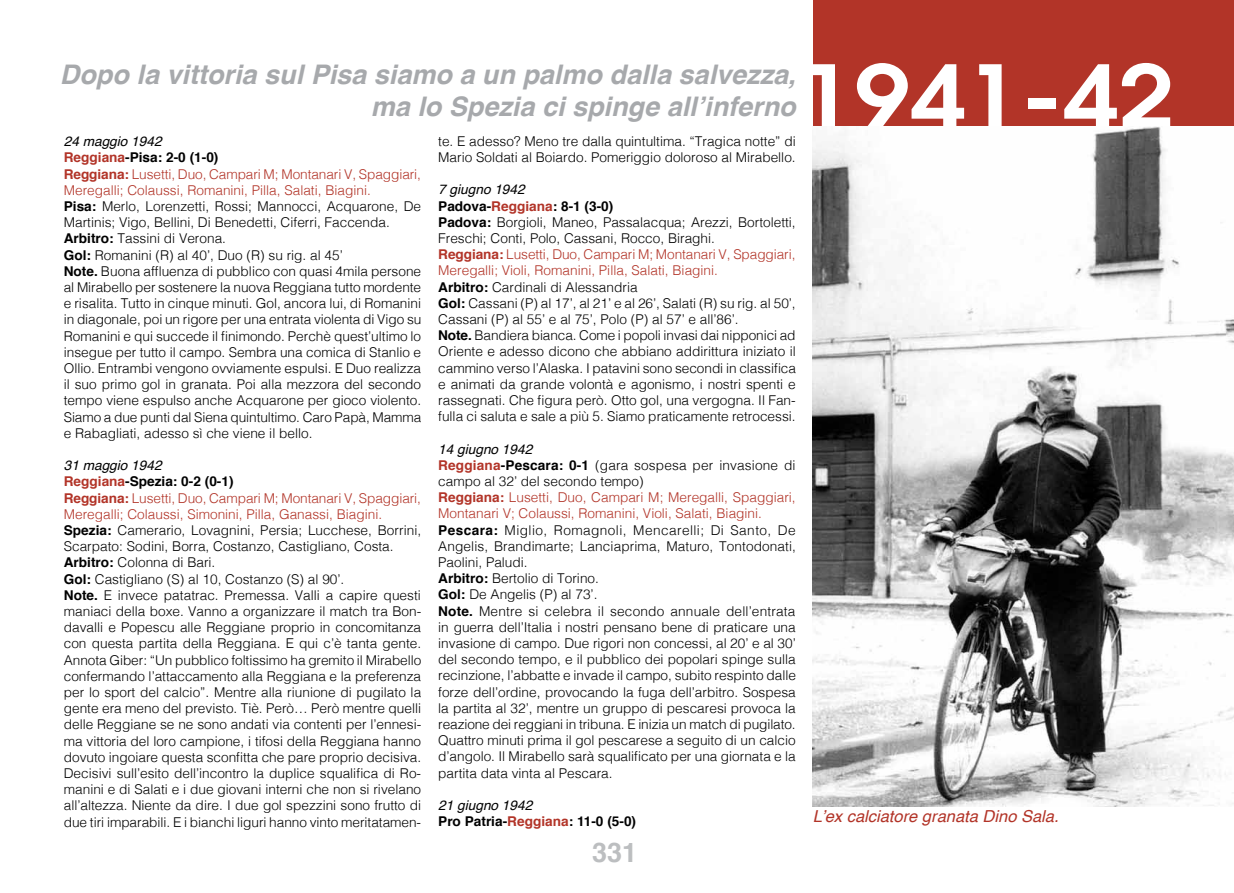
<style>
.page{position:relative;width:1234px;height:893px;background:#fff}
.page>*{position:absolute;margin:0;border:0;box-sizing:border-box;transform-origin:0 0}
.t1{font:600 86.55px "Avant Garde";color:#fff;scale:1.14 1}
.t2{font:italic 700 27px/32.4px "Helvetica";color:#a7a9ac;text-align:right}
.t3{font:700 27px "Helvetica";color:#bcbec0}
.t4{font:italic 16.5px "Helvetica";color:#b23428}
.t5{font:300 13.5px/16.2px "Helvetica";color:#000}
.t6{font:700 13.5px/16.2px "Helvetica";color:#000}
.s1{font-weight:400;font-style:italic}
.s2{font-weight:700;color:#b23428}
.s3{font-weight:700}
.s4{color:#b23428}
</style>
<div class="page">
<div style="left:812px;top:0;width:421px;height:128px;background:#b23428"></div>
<img style="left:812px;top:126px;width:421px;height:680px">
<h2 class="t2" style="left:60px;top:58px;width:737px">Dopo la vittoria sul Pisa siamo a un palmo dalla salvezza, ma lo Spezia ci spinge allʼinferno</h2>
<p class="t5" style="left:64px;top:132px;width:359px"><span class="s1">24 maggio 1942<br></span><span class="s2">Reggiana</span><span class="s3">-Pisa: 2-0 (1-0)<br></span><span class="s2">Reggiana:</span> <span class="s4">Lusetti, Duo, Campari M; Montanari V, Spaggiari, Meregalli; Colaussi, Romanini, Pilla, Salati, Biagini.<br></span><span class="s3">Pisa:</span> Merlo, Lorenzetti, Rossi; Mannocci, Acquarone, De Martinis; Vigo, Bellini, Di Benedetti, Ciferri, Faccenda.<br><span class="s3">Arbitro:</span> Tassini di Verona.<br><span class="s3">Gol:</span> Romanini (R) al 40’, Duo (R) su rig. al 45’<br><span class="s3">Note.</span> Buona affluenza di pubblico con quasi 4mila persone al Mirabello per sostenere la nuova Reggiana tutto mordente e risalita. Tutto in cinque minuti. Gol, ancora lui, di Romanini in diagonale, poi un rigore per una entrata violenta di Vigo su Romanini e qui succede il finimondo. Perchè quest’ultimo lo insegue per tutto il campo. Sembra una comica di Stanlio e Ollio. Entrambi vengono ovviamente espulsi. E Duo realizza il suo primo gol in granata. Poi alla mezzora del secondo tempo viene espulso anche Acquarone per gioco violento.<br>Siamo a due punti dal Siena quintultimo. Caro Papà, Mamma e Rabagliati, adesso sì che viene il bello.</p>
<p class="t5" style="left:64px;top:456px;width:359px"><span class="s1">31 maggio 1942<br></span><span class="s2">Reggiana</span><span class="s3">-Spezia: 0-2 (0-1)<br></span><span class="s2">Reggiana:</span> <span class="s4">Lusetti, Duo, Campari M; Montanari V, Spaggiari, Meregalli; Colaussi, Simonini, Pilla, Ganassi, Biagini.<br></span><span class="s3">Spezia:</span> Camerario, Lovagnini, Persia; Lucchese, Borrini, Scarpato: Sodini, Borra, Costanzo, Castigliano, Costa.<br><span class="s3">Arbitro:</span> Colonna di Bari.<br><span class="s3">Gol:</span> Castigliano (S) al 10, Costanzo (S) al 90’.<br><span class="s3">Note.</span> E invece patatrac. Premessa. Valli a capire questi maniaci della boxe. Vanno a organizzare il match tra Bon&shy;davalli e Popescu alle Reggiane proprio in concomitanza con questa partita della Reggiana. E qui c’è tanta gente.<br>Annota Giber: “Un pubblico foltissimo ha gremito il Mirabello confermando l’attaccamento alla Reggiana e la preferenza per lo sport del calcio”. Mentre alla riunione di pugilato la gente era meno del previsto. Tiè. Però… Però mentre quelli delle Reggiane se ne sono andati via contenti per l’ennesi&shy;ma vittoria del loro campione, i tifosi della Reggiana hanno dovuto ingoiare questa sconfitta che pare proprio decisiva.<br>Decisivi sull’esito dell’incontro la duplice squalifica di Ro&shy;manini e di Salati e i due giovani interni che non si rivelano all’altezza. Niente da dire. I due gol spezzini sono frutto di due tiri imparabili. E i bianchi liguri hanno vinto meritatamen-</p>
<p class="t5" style="left:438px;top:132px;width:359px">te. E adesso? Meno tre dalla quintultima. “Tragica notte” di<br>Mario Soldati al Boiardo. Pomeriggio doloroso al Mirabello.</p>
<p class="t5" style="left:438px;top:180px;width:359px"><span class="s1">7 giugno 1942<br></span><span class="s3">Padova-</span><span class="s2">Reggiana</span><span class="s3">: 8-1 (3-0)<br>Padova:</span> Borgioli, Maneo, Passalacqua; Arezzi, Bortoletti, Freschi; Conti, Polo, Cassani, Rocco, Biraghi.<br><span class="s2">Reggiana:</span> <span class="s4">Lusetti, Duo, Campari M; Montanari V, Spaggiari, Meregalli; Violi, Romanini, Pilla, Salati, Biagini.<br></span><span class="s3">Arbitro:</span> Cardinali di Alessandria<br><span class="s3">Gol:</span> Cassani (P) al 17’, al 21’ e al 26’, Salati (R) su rig. al 50’, Cassani (P) al 55’ e al 75’, Polo (P) al 57’ e all’86’.<br><span class="s3">Note.</span> Bandiera bianca. Come i popoli invasi dai nipponici ad Oriente e adesso dicono che abbiano addirittura iniziato il cammino verso l’Alaska. I patavini sono secondi in classifica e animati da grande volontà e agonismo, i nostri spenti e rassegnati. Che figura però. Otto gol, una vergogna. Il Fan&shy;fulla ci saluta e sale a più 5. Siamo praticamente retrocessi.</p>
<p class="t5" style="left:438px;top:440px;width:359px"><span class="s1">14 giugno 1942<br></span><span class="s2">Reggiana</span><span class="s3">-Pescara: 0-1</span> (gara sospesa per invasione di campo al 32’ del secondo tempo)<br><span class="s2">Reggiana:</span> <span class="s4">Lusetti, Duo, Campari M; Meregalli, Spaggiari, Montanari V; Colaussi, Romanini, Violi, Salati, Biagini.<br></span><span class="s3">Pescara:</span> Miglio, Romagnoli, Mencarelli; Di Santo, De Angelis, Brandimarte; Lanciaprima, Maturo, Tontodonati, Paolini, Paludi.<br><span class="s3">Arbitro:</span> Bertolio di Torino.<br><span class="s3">Gol:</span> De Angelis (P) al 73’.<br><span class="s3">Note.</span> Mentre si celebra il secondo annuale dell’entrata in guerra dell’Italia i nostri pensano bene di praticare una invasione di campo. Due rigori non concessi, al 20’ e al 30’ del secondo tempo, e il pubblico dei popolari spinge sulla recinzione, l’abbatte e invade il campo, subito respinto dalle forze dell’ordine, provocando la fuga dell’arbitro. Sospesa la partita al 32’, mentre un gruppo di pescaresi provoca la reazione dei reggiani in tribuna. E inizia un match di pugilato.<br>Quattro minuti prima il gol pescarese a seguito di un calcio d’angolo. Il Mirabello sarà squalificato per una giornata e la partita data vinta al Pescara.</p>
<p class="t6" style="left:438px;top:797px;width:199px"><span class="s1">21 giugno 1942<br></span>Pro Patria-<span class="s4">Reggiana</span>: 11-0 (5-0)</p>
<h2 class="t3" style="left:592px;top:831px;width:47px">331</h2>
<h1 class="t1" style="left:798px;top:40px;width:330px">1941-42</h1>
<p class="t4" style="left:812px;top:803px;width:247px">l ’ex calciatore granata Dino Sala.</p>
</div>
